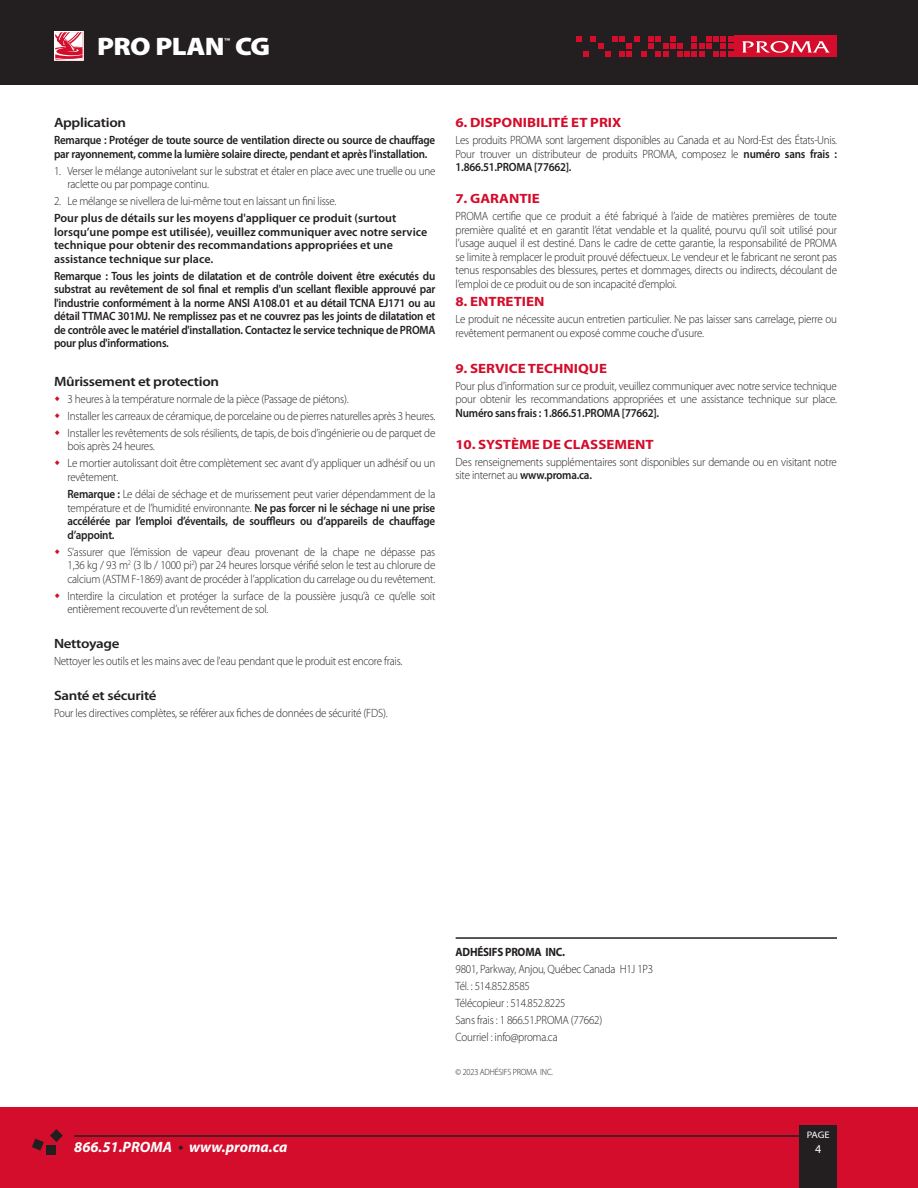
<style>
.page{position:relative;width:918px;height:1188px;background:#fff}
.page>*{position:absolute;margin:0;border:0;box-sizing:border-box;transform-origin:0 0}
.Product_Name{font:900 25.35px "Myriad Pro";letter-spacing:-.02em;color:#fff;scale:1.11 1}
.t1{font:italic 700 15px "Myriad Pro";color:#fff}
.Long_Description{font:700 13.5px "Myriad Pro";color:#d30d2b;scale:1.11 1}
.Subtitle{font:600 13.5px "Myriad Pro";letter-spacing:-.02em;color:#231f20;scale:1.11 1}
.Long_Description-2{font:300 12px/13.5px "Myriad Pro";letter-spacing:-.02em;color:#231f20;text-align:justify;scale:.92 1}
.Body_Bullet{font:300 12px/13.5px "Myriad Pro";letter-spacing:-.02em;color:#231f20;scale:.92 1}
.Long_Description-3{font:600 12px/13.5px "Myriad Pro";letter-spacing:-.02em;color:#231f20;scale:.92 1}
.Body_Bullet-2{font:600 12px/13.5px "Myriad Pro";letter-spacing:-.02em;color:#231f20;text-align:justify;scale:.92 1}
.Paragraph_Space{font:600 12px/13.5px "Myriad Pro";color:#231f20}
.Long_Description-4{font:700 12px "Myriad Pro";letter-spacing:-.02em;color:#231f20;scale:.92 1}
.t2{font:12px "Myriad Pro";color:#fff}
.t3{font:9.45px "Myriad Pro";color:#fff;scale:1.11 1}
.Long_Description-5{font:300 9px "Myriad Pro";letter-spacing:-.02em;color:#231f20;scale:.92 1}
.Product_Name-2{font:600 8.4px "Myriad Pro";color:#fff;scale:1.11 1}
.s1{font-weight:300}
.s2{font-weight:600}
</style>
<div class="page">
<div style="left:0;top:0;width:918px;height:85px;background:#231f20"></div>
<div style="left:0;top:1107px;width:918px;height:81px;background:#d30d2b"></div>
<div style="left:799px;top:1125px;width:38px;height:63px;background:#231f20"></div>
<hr style="left:74px;top:1135px;width:725px;height:2px;background:#231f20">
<svg style="left:56px;top:33px;width:26px;height:26px"></svg>
<div style="left:54px;top:31px;width:30px;height:30px;border:1px solid #fff"></div>
<div style="left:735px;top:36px;width:102px;height:21px;background:#d30d2b"></div>
<svg style="left:576px;top:36px;width:157px;height:21px"></svg>
<svg style="left:742px;top:41px;width:88px;height:12px"></svg>
<hr style="left:456px;top:937px;width:381px;height:2px;background:#231f20">
<div style="left:46px;top:1145px;width:9px;height:9px;background:#231f20"></div>
<svg style="left:50px;top:1129px;width:13px;height:13px"></svg>
<svg style="left:32px;top:1139px;width:12px;height:12px"></svg>
<p class="Product_Name-2" style="left:224px;top:35px;width:7px">™</p>
<p class="Product_Name" style="left:97px;top:30px;width:157px">PRO PLAN CG</p>
<p class="Subtitle" style="left:54px;top:114px;width:66px">Application</p>
<p class="Long_Description-3" style="left:54px;top:133px;width:416px">Remarque : Protéger de toute source de ventilation directe ou source de chauffage par rayonnement, comme la lumière solaire directe, pendant et après l'installation.</p>
<p class="Body_Bullet" style="left:68px;top:164px;width:401px;text-indent:-14px">1. Verser le mélange autonivelant sur le substrat et étaler en place avec une truelle ou une raclette ou par pompage continu.</p>
<p class="Body_Bullet" style="left:54px;top:194px;width:309px">2. Le mélange se nivellera de lui-même tout en laissant un fini lisse.</p>
<p class="Paragraph_Space" style="left:54px;top:211px;width:375px">Pour plus de détails sur les moyens d'appliquer ce produit (surtout lorsqu’une pompe est utilisée), veuillez communiquer avec notre service technique pour obtenir des recommandations appropriées et une assistance technique sur place.</p>
<p class="Long_Description-3" style="left:54px;top:269px;width:416px;text-align:justify">Remarque : Tous les joints de dilatation et de contrôle doivent être exécutés du substrat au revêtement de sol final et remplis d'un scellant flexible approuvé par l'industrie conformément à la norme ANSI A108.01 et au détail TCNA EJ171 ou au détail TTMAC 301MJ. Ne remplissez pas et ne couvrez pas les joints de dilatation et de contrôle avec le matériel d'installation. Contactez le service technique de PROMA pour plus d'informations.</p>
<p class="Subtitle" style="left:54px;top:373px;width:150px">Mûrissement et protection</p>
<p class="Body_Bullet" style="left:67px;top:392px;width:307px">3 heures à la température normale de la pièce (Passage de piétons).</p>
<p class="Body_Bullet" style="left:67px;top:409px;width:401px">Installer les carreaux de céramique, de porcelaine ou de pierres naturelles après 3 heures.</p>
<p class="Body_Bullet" style="left:67px;top:426px;width:401px">Installer les revêtements de sols résilients, de tapis, de bois d’ingénierie ou de parquet de bois après 24 heures.</p>
<p class="Body_Bullet" style="left:67px;top:457px;width:401px">Le mortier autolissant doit être complètement sec avant d’y appliquer un adhésif ou un revêtement.</p>
<p class="Body_Bullet-2" style="left:68px;top:487px;width:401px">Remarque : <span class="s1">Le délai de séchage et de murissement peut varier dépendamment de la température et de l’humidité environnante.</span> Ne pas forcer ni le séchage ni une prise accélérée par l’emploi d’éventails, de souffleurs ou d’appareils de chauffage d’appoint.</p>
<p class="Body_Bullet" style="left:67px;top:545px;width:401px;text-align:justify">S’assurer que l’émission de vapeur d’eau provenant de la chape ne dépasse pas 1,36 kg / 93 m<sup>2</sup> (3 lb / 1000 pi<sup>2</sup>) par 24 heures lorsque vérifié selon le test au chlorure de calcium (ASTM F-1869) avant de procéder à l’application du carrelage ou du revêtement.</p>
<p class="Body_Bullet" style="left:67px;top:589px;width:401px">Interdire la circulation et protéger la surface de la poussière jusqu’à ce qu’elle soit entièrement recouverte d’un revêtement de sol.</p>
<p class="Subtitle" style="left:54px;top:635px;width:61px">Nettoyage</p>
<p class="Body_Bullet" style="left:54px;top:654px;width:380px">Nettoyer les outils et les mains avec de l'eau pendant que le produit est encore frais.</p>
<p class="Subtitle" style="left:54px;top:687px;width:94px">Santé et sécurité</p>
<p class="Long_Description-2" style="left:54px;top:706px;width:364px">Pour les directives complètes, se référer aux fiches de données de sécurité (FDS).</p>
<p class="Long_Description" style="left:456px;top:114px;width:151px">6. DISPONIBILITÉ ET PRIX</p>
<p class="Long_Description-2" style="left:456px;top:133px;width:416px">Les produits PROMA sont largement disponibles au Canada et au Nord-Est des États-Unis.<br>Pour trouver un distributeur de produits PROMA, composez le <span class="s2">numéro sans frais :<br>1.866.51.PROMA [77662].</span></p>
<p class="Long_Description" style="left:456px;top:190px;width:77px">7. GARANTIE</p>
<p class="Long_Description-2" style="left:456px;top:209px;width:416px">PROMA certifie que ce produit a été fabriqué à l’aide de matières premières de toute première qualité et en garantit l’état vendable et la qualité, pourvu qu’il soit utilisé pour l’usage auquel il est destiné. Dans le cadre de cette garantie, la responsabilité de PROMA se limite à remplacer le produit prouvé défectueux. Le vendeur et le fabricant ne seront pas tenus responsables des blessures, pertes et dommages, directs ou indirects, découlant de l’emploi de ce produit ou de son incapacité d’emploi.</p>
<p class="Long_Description" style="left:456px;top:293px;width:82px">8. ENTRETIEN</p>
<p class="Long_Description-2" style="left:456px;top:313px;width:416px">Le produit ne nécessite aucun entretien particulier. Ne pas laisser sans carrelage, pierre ou revêtement permanent ou exposé comme couche d'usure.</p>
<p class="Long_Description" style="left:456px;top:359px;width:138px">9. SERVICE TECHNIQUE</p>
<p class="Long_Description-2" style="left:456px;top:379px;width:416px">Pour plus d'information sur ce produit, veuillez communiquer avec notre service technique pour obtenir les recommandations appropriées et une assistance technique sur place.<br><span class="s2">Numéro sans frais : 1.866.51.PROMA [77662].</span></p>
<p class="Long_Description" style="left:456px;top:435px;width:180px">10. SYSTÈME DE CLASSEMENT</p>
<p class="Long_Description-2" style="left:456px;top:455px;width:416px">Des renseignements supplémentaires sont disponibles sur demande ou en visitant notre site internet au <span class="s2">www.proma.ca.</span></p>
<p class="t1" style="left:74px;top:1137px;width:215px">866.51.PROMA www.proma.ca</p>
<p class="Long_Description-4" style="left:456px;top:944px;width:120px">ADHÉSIFS PROMA INC.</p>
<p class="Long_Description-2" style="left:456px;top:962px;width:216px">9801, Parkway, Anjou, Québec Canada H1J 1P3</p>
<p class="Long_Description-2" style="left:456px;top:979px;width:82px">Tél. : 514.852.8585</p>
<p class="Long_Description-2" style="left:456px;top:996px;width:121px">Télécopieur : 514.852.8225</p>
<p class="Long_Description-2" style="left:456px;top:1013px;width:161px">Sans frais : 1 866.51.PROMA (77662)</p>
<p class="Long_Description-2" style="left:456px;top:1030px;width:112px">Courriel : info@proma.ca</p>
<p class="Long_Description-5" style="left:456px;top:1067px;width:107px">© 2023 ADHÉSIFS PROMA INC.</p>
<p class="t3" style="left:807px;top:1129px;width:22px">PAGE</p>
<p class="t2" style="left:815px;top:1141px;width:8px">4</p>
</div>
